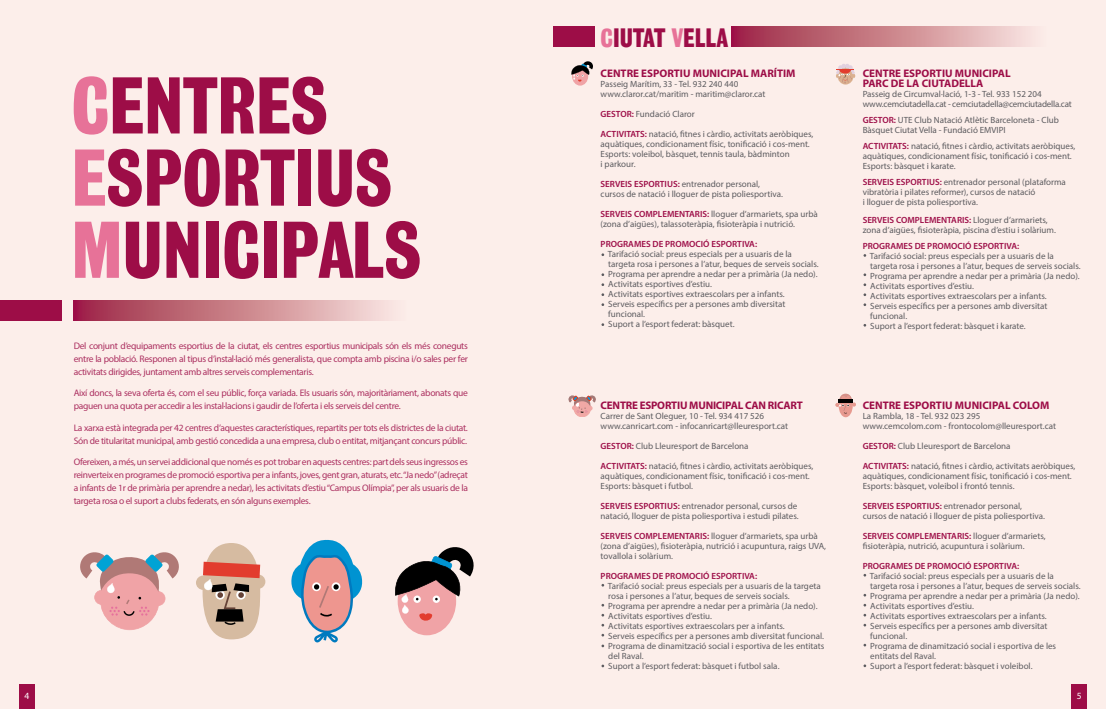
<style>
.page{position:relative;width:1106px;height:709px;background:#fff}
.page>*{position:absolute;margin:0;border:0;box-sizing:border-box;transform-origin:0 0}
.t1{font:84.2px/72.1px "Grotesque No 9 T";color:#9d0d47}
.t2{font:27.7px "Grotesque No 9 T";color:#9d0d47}
.t3{font:700 11px/10px "Myriad Pro";color:#9d0d47}
.t4{font:700 11px "Myriad Pro";letter-spacing:-.02em;color:#9d0d47}
.t5{font:9.5px/13px "Myriad Pro";letter-spacing:-.03em;color:#9d0d47;text-align:justify}
.t6{font:9.5px "Myriad Pro";color:#fff}
.t7{font:9px/10px "Myriad Pro";color:#5c5b5f}
.t8{font:600 9px "Myriad Pro";color:#9d0d47}
.t9{font:9px/10px "Myriad Pro";letter-spacing:-.02em;color:#5c5b5f}
.s1{color:#e77298}
.s2{font-weight:600;color:#9d0d47}
</style>
<div class="page">
<div style="left:0;top:0;width:553px;height:709px;background:#fceeea"></div>
<div style="left:553px;top:0;width:553px;height:709px;background:#fceeea"></div>
<svg style="left:838px;top:394px;width:14px;height:23px"></svg>
<svg style="left:835px;top:394px;width:21px;height:19px"></svg>
<svg style="left:80px;top:552px;width:99px;height:78px"></svg>
<div style="left:251px;top:574px;width:14px;height:15px;background:#d6bba1;border-radius:50%"></div>
<div style="left:196px;top:575px;width:14px;height:15px;background:#d6bba1;border-radius:50%"></div>
<div style="left:202px;top:543px;width:58px;height:96px;background:#d6bba1;border-radius:50%"></div>
<svg style="left:203px;top:561px;width:57px;height:64px"></svg>
<svg style="left:291px;top:539px;width:72px;height:103px"></svg>
<div style="left:398px;top:567px;width:58px;height:68px;background:#f0a3a6;border-radius:50%"></div>
<svg style="left:395px;top:547px;width:79px;height:74px"></svg>
<div style="left:574px;top:399px;width:16px;height:18px;background:#f1a8a5;border-radius:50%"></div>
<div style="left:574px;top:399px;width:16px;height:18px;border:1px solid #f1a8a5;border-radius:50%"></div>
<svg style="left:568px;top:395px;width:28px;height:18px"></svg>
<div style="left:0;top:300px;width:62px;height:21px;background:#9d0d47"></div>
<div style="left:553px;top:27px;width:41px;height:20px;background:#9d0d47"></div>
<div style="left:74px;top:300px;width:333px;height:21px;background:linear-gradient(to right,#9c2340,#fceae1)"></div>
<div style="left:731px;top:27px;width:315px;height:20px;background:linear-gradient(to right,#9c2340,#fbe9e1)"></div>
<div style="left:19px;top:685px;width:16px;height:24px;background:#9d0d47"></div>
<div style="left:1071px;top:685px;width:15px;height:24px;background:#9d0d47"></div>
<div style="left:572px;top:67px;width:16px;height:19px;background:#f0a3a6;border-radius:50%"></div>
<svg style="left:571px;top:61px;width:22px;height:21px"></svg>
<svg style="left:837px;top:67px;width:16px;height:18px"></svg>
<svg style="left:836px;top:64px;width:19px;height:19px"></svg>
<h1 class="t1" style="left:71px;top:71px;width:351px"><span class="s1">C</span>ENTRES<br><span class="s1">E</span>SPORTIUS<br><span class="s1">M</span>UNICIPALS</h1>
<p class="t5" style="left:74px;top:339px;width:396px">Del conjunt d’equipaments esportius de la ciutat, els centres esportius municipals són els més coneguts entre la població. Responen al tipus d’instal·lació més generalista, que compta amb piscina i/o sales per fer activitats dirigides, juntament amb altres serveis complementaris.</p>
<p class="t5" style="left:74px;top:386px;width:396px">Així doncs, la seva oferta és, com el seu públic, força variada. Els usuaris són, majoritàriament, abonats que paguen una quota per accedir a les instal·lacions i gaudir de l’oferta i els serveis del centre.</p>
<p class="t5" style="left:74px;top:421px;width:396px">La xarxa està integrada per 42 centres d’aquestes característiques, repartits per tots els districtes de la ciutat.<br>Són de titularitat municipal, amb gestió concedida a una empresa, club o entitat, mitjançant concurs públic.</p>
<p class="t5" style="left:74px;top:455px;width:396px">Ofereixen, a més, un servei addicional que només es pot trobar en aquests centres: part dels seus ingressos es reinverteix en programes de promoció esportiva per a infants, joves, gent gran, aturats, etc. “Ja nedo” (adreçat a infants de 1r de primària per aprendre a nedar), les activitats d’estiu “Campus Olímpia”, per als usuaris de la targeta rosa o el suport a clubs federats, en són alguns exemples.</p>
<h2 class="t2" style="left:600px;top:23px;width:129px"><span class="s1">C</span>IUTAT <span class="s1">V</span>ELLA</h2>
<p class="t3" style="left:600px;top:68px;width:196px">CENTRE ESPORTIU MUNICIPAL MARÍTIM</p>
<p class="t7" style="left:600px;top:79px;width:166px">Passeig Marítim, 33 - Tel. 932 240 440 www.claror.cat/maritim - maritim@claror.cat</p>
<p class="t7" style="left:600px;top:109px;width:96px"><span class="s2">GESTOR:</span> Fundació Claror</p>
<p class="t7" style="left:600px;top:129px;width:214px"><span class="s2">ACTIVITATS:</span> natació, fitnes i càrdio, activitats aeròbiques, aquàtiques, condicionament físic, tonificació i cos-ment.<br>Esports: voleibol, bàsquet, tennis taula, bàdminton<br>i parkour.</p>
<p class="t7" style="left:600px;top:179px;width:184px"><span class="s2">SERVEIS ESPORTIUS:</span> entrenador personal, cursos de natació i lloguer de pista poliesportiva.</p>
<p class="t7" style="left:600px;top:209px;width:219px"><span class="s2">SERVEIS COMPLEMENTARIS:</span> lloguer d’armariets, spa urbà (zona d’aigües), talassoteràpia, fisioteràpia i nutrició.</p>
<p class="t8" style="left:600px;top:239px;width:158px">PROGRAMES DE PROMOCIÓ ESPORTIVA:</p>
<p class="t7" style="left:608px;top:249px;width:212px">Tarifació social: preus especials per a usuaris de la targeta rosa i persones a l’atur, beques de serveis socials.<br>Programa per aprendre a nedar per a primària (Ja nedo).<br>Activitats esportives d’estiu.<br>Activitats esportives extraescolars per a infants.<br>Serveis específics per a persones amb diversitat funcional.<br>Suport a l’esport federat: bàsquet.</p>
<p class="t4" style="left:600px;top:398px;width:204px">CENTRE ESPORTIU MUNICIPAL CAN RICART</p>
<p class="t7" style="left:600px;top:410px;width:189px">Carrer de Sant Oleguer, 10 - Tel. 934 417 526 www.canricart.com - infocanricart@lleuresport.cat</p>
<p class="t7" style="left:600px;top:440px;width:149px"><span class="s2">GESTOR:</span> Club Lleuresport de Barcelona</p>
<p class="t7" style="left:600px;top:460px;width:214px"><span class="s2">ACTIVITATS:</span> natació, fitnes i càrdio, activitats aeròbiques, aquàtiques, condicionament físic, tonificació i cos-ment.<br>Esports: bàsquet i futbol.</p>
<p class="t7" style="left:600px;top:500px;width:200px"><span class="s2">SERVEIS ESPORTIUS:</span> entrenador personal, cursos de natació, lloguer de pista poliesportiva i estudi pilates.</p>
<p class="t7" style="left:600px;top:530px;width:227px"><span class="s2">SERVEIS COMPLEMENTARIS:</span> lloguer d’armariets, spa urbà (zona d’aigües), fisioteràpia, nutrició i acupuntura, raigs UVA, tovallola i solàrium.</p>
<p class="t8" style="left:600px;top:570px;width:158px">PROGRAMES DE PROMOCIÓ ESPORTIVA:</p>
<p class="t7" style="left:608px;top:580px;width:218px">Tarifació social: preus especials per a usuaris de la targeta rosa i persones a l’atur, beques de serveis socials.<br>Programa per aprendre a nedar per a primària (Ja nedo).<br>Activitats esportives d’estiu.<br>Activitats esportives extraescolars per a infants.<br>Serveis específics per a persones amb diversitat funcional.<br>Programa de dinamització social i esportiva de les entitats del Raval.<br>Suport a l’esport federat: bàsquet i futbol sala.</p>
<p class="t3" style="left:862px;top:68px;width:149px">CENTRE ESPORTIU MUNICIPAL<br>PARC DE LA CIUTADELLA</p>
<p class="t9" style="left:862px;top:89px;width:211px">Passeig de Circumval·lació, 1-3 - Tel. 933 152 204 www.cemciutadella.cat - cemciutadella@cemciutadella.cat</p>
<p class="t7" style="left:862px;top:115px;width:198px"><span class="s2">GESTOR:</span> UTE Club Natació Atlètic Barceloneta - Club<br>Bàsquet Ciutat Vella - Fundació EMVIPI</p>
<p class="t7" style="left:862px;top:141px;width:214px"><span class="s2">ACTIVITATS:</span> natació, fitnes i càrdio, activitats aeròbiques, aquàtiques, condicionament físic, tonificació i cos-ment.<br>Esports: bàsquet i karate.</p>
<p class="t7" style="left:862px;top:177px;width:205px"><span class="s2">SERVEIS ESPORTIUS:</span> entrenador personal (plataforma vibratòria i pilates reformer), cursos de natació<br>i lloguer de pista poliesportiva.</p>
<p class="t7" style="left:862px;top:215px;width:195px"><span class="s2">SERVEIS COMPLEMENTARIS:</span> Lloguer d’armariets, zona d’aigües, fisioteràpia, piscina d’estiu i solàrium.</p>
<p class="t8" style="left:862px;top:241px;width:158px">PROGRAMES DE PROMOCIÓ ESPORTIVA:</p>
<p class="t7" style="left:870px;top:251px;width:212px">Tarifació social: preus especials per a usuaris de la targeta rosa i persones a l’atur, beques de serveis socials.<br>Programa per aprendre a nedar per a primària (Ja nedo).<br>Activitats esportives d’estiu.<br>Activitats esportives extraescolars per a infants.<br>Serveis específics per a persones amb diversitat funcional.<br>Suport a l’esport federat: bàsquet i karate.</p>
<p class="t3" style="left:862px;top:399px;width:188px">CENTRE ESPORTIU MUNICIPAL COLOM</p>
<p class="t7" style="left:862px;top:410px;width:195px">La Rambla, 18 - Tel. 932 023 295 www.cemcolom.com - frontocolom@lleuresport.cat</p>
<p class="t7" style="left:862px;top:440px;width:149px"><span class="s2">GESTOR:</span> Club Lleuresport de Barcelona</p>
<p class="t7" style="left:862px;top:460px;width:214px"><span class="s2">ACTIVITATS:</span> natació, fitnes i càrdio, activitats aeròbiques, aquàtiques, condicionament físic, tonificació i cos-ment.<br>Esports: bàsquet, voleibol i frontó tennis.</p>
<p class="t7" style="left:862px;top:500px;width:184px"><span class="s2">SERVEIS ESPORTIUS:</span> entrenador personal, cursos de natació i lloguer de pista poliesportiva.</p>
<p class="t7" style="left:862px;top:530px;width:184px"><span class="s2">SERVEIS COMPLEMENTARIS:</span> lloguer d’armariets, fisioteràpia, nutrició, acupuntura i solàrium.</p>
<p class="t8" style="left:862px;top:560px;width:158px">PROGRAMES DE PROMOCIÓ ESPORTIVA:</p>
<p class="t7" style="left:870px;top:570px;width:212px">Tarifació social: preus especials per a usuaris de la targeta rosa i persones a l’atur, beques de serveis socials.<br>Programa per aprendre a nedar per a primària (Ja nedo).<br>Activitats esportives d’estiu.<br>Activitats esportives extraescolars per a infants.<br>Serveis específics per a persones amb diversitat funcional.<br>Programa de dinamització social i esportiva de les entitats del Raval.<br>Suport a l’esport federat: bàsquet i voleibol.</p>
<p class="t6" style="left:24px;top:689px;width:6px">4</p>
<p class="t6" style="left:1077px;top:689px;width:6px">5</p>
</div>
